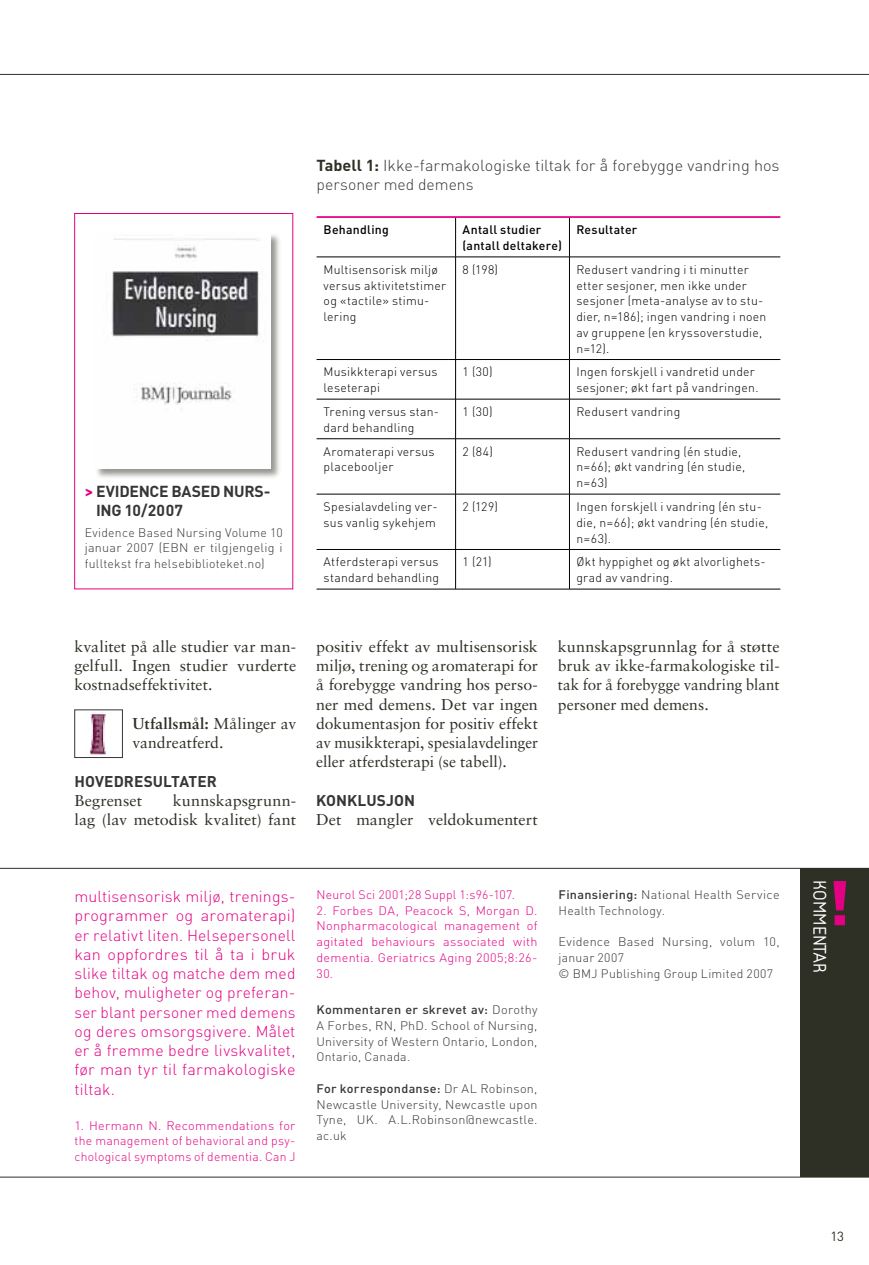
<style>
.page{position:relative;width:869px;height:1265px;background:#fff}
.page>*{position:absolute;margin:0;border:0;box-sizing:border-box;transform-origin:0 0}
.t1{font:19.25px "Friends";color:#fff}
.t2{font:15.75px/19.2px "Sabon";color:#2e3026;text-align:justify}
.t3{font:300 15.75px/19.2px "DIN";letter-spacing:.01em;color:#e40083;text-align:justify}
.t4{font:300 15.75px/19.2px "DIN";color:#373538}
.t5{font:700 15.75px/19.2px "DIN";letter-spacing:-.015em;color:#373538}
.t6{font:700 15.4px "DIN";color:#373538}
.t7{font:13.12px "DIN";color:#2e3026}
.t8{font:300 12.25px/15.8px "DIN";letter-spacing:.02em;color:#000}
.t9{font:300 12.25px/15.8px "DIN";letter-spacing:.02em;color:#373538;text-align:justify}
.t10{font:300 12.25px/15.8px "DIN";letter-spacing:.02em;color:#e40083;text-align:justify}
.t11{font:500 12.25px/15.8px "DIN";letter-spacing:.025em;color:#000}
.s1{color:#e40083}
.s2{font-weight:700;color:#2e3026}
.s3{font-weight:700}
.s4{font-weight:500}
</style>
<div class="page">
<div style="left:800px;top:868px;width:68px;height:309px;background:#2e3026"></div>
<hr style="left:0;top:868px;width:868px;height:1px;background:#2e3026">
<hr style="left:0;top:1177px;width:868px;height:1px;background:#2e3026">
<svg style="left:833px;top:881px;width:12px;height:44px"></svg>
<hr style="left:0;top:74px;width:868px;height:1px;background:#2e3026">
<div style="left:74px;top:213px;width:219px;height:376px;border:1px solid #e40083"></div>
<div style="left:94px;top:232px;width:188px;height:248px;background:#2e3026;opacity:.5"></div>
<img style="left:95px;top:233px;width:175px;height:236px">
<hr style="left:455px;top:257px;width:1px;height:102px;background:#000">
<hr style="left:569px;top:257px;width:1px;height:102px;background:#000">
<hr style="left:316px;top:359px;width:253px;height:1px;background:#000">
<hr style="left:455px;top:360px;width:1px;height:39px;background:#000">
<hr style="left:569px;top:359px;width:211px;height:1px;background:#000">
<hr style="left:569px;top:360px;width:1px;height:39px;background:#000">
<hr style="left:316px;top:399px;width:253px;height:1px;background:#000">
<hr style="left:455px;top:399px;width:1px;height:40px;background:#000">
<hr style="left:569px;top:399px;width:211px;height:1px;background:#000">
<hr style="left:569px;top:399px;width:1px;height:40px;background:#000">
<hr style="left:316px;top:438px;width:253px;height:1px;background:#000">
<hr style="left:455px;top:439px;width:1px;height:55px;background:#000">
<hr style="left:569px;top:438px;width:211px;height:1px;background:#000">
<hr style="left:569px;top:439px;width:1px;height:55px;background:#000">
<hr style="left:316px;top:494px;width:253px;height:1px;background:#000">
<hr style="left:455px;top:494px;width:1px;height:55px;background:#000">
<hr style="left:569px;top:494px;width:211px;height:1px;background:#000">
<hr style="left:569px;top:494px;width:1px;height:55px;background:#000">
<hr style="left:316px;top:549px;width:253px;height:1px;background:#000">
<hr style="left:455px;top:550px;width:1px;height:39px;background:#000">
<hr style="left:569px;top:549px;width:211px;height:1px;background:#000">
<hr style="left:569px;top:550px;width:1px;height:39px;background:#000">
<hr style="left:316px;top:216px;width:464px;height:2px;background:#e40083">
<hr style="left:455px;top:218px;width:1px;height:39px;background:#000">
<hr style="left:569px;top:218px;width:1px;height:39px;background:#000">
<hr style="left:316px;top:257px;width:464px;height:1px;background:#000">
<hr style="left:316px;top:589px;width:464px;height:1px;background:#000">
<img style="left:90px;top:712px;width:16px;height:43px">
<div style="left:74px;top:710px;width:49px;height:48px;border:1px solid #373538"></div>
<p class="t5" style="left:96px;top:481px;width:176px;text-indent:-11px"><span class="s1">&gt;</span> EVIDENCE BASED NURS-<br>ING 10/2007</p>
<p class="t9" style="left:85px;top:524px;width:199px">Evidence Based Nursing Volume 10 januar 2007 (EBN er tilgjengelig i fulltekst fra helsebiblioteket.no)</p>
<p class="t4" style="left:316px;top:155px;width:464px"><span class="s2">TABELL 1:</span> Ikke-farmakologiske tiltak for å forebygge vandring hos personer med demens</p>
<p class="t11" style="left:323px;top:221px;width:67px">Behandling</p>
<p class="t11" style="left:462px;top:221px;width:101px">Antall studier (antall deltakere)</p>
<p class="t11" style="left:576px;top:221px;width:62px">Resultater</p>
<p class="t8" style="left:323px;top:261px;width:124px">Multisensorisk miljø versus aktivitetstimer og «tactile» stimu&shy;lering</p>
<p class="t8" style="left:462px;top:261px;width:37px">8 (198)</p>
<p class="t8" style="left:576px;top:261px;width:191px">Redusert vandring i ti minutter etter sesjoner, men ikke under sesjoner (meta-analyse av to stu&shy;dier, n=186); ingen vandring i noen av gruppene (en kryssoverstudie, n=12).</p>
<p class="t8" style="left:323px;top:364px;width:115px">Musikkterapi versus leseterapi</p>
<p class="t8" style="left:462px;top:364px;width:31px">1 (30)</p>
<p class="t8" style="left:576px;top:364px;width:183px">Ingen forskjell i vandretid under sesjoner; økt fart på vandringen.</p>
<p class="t8" style="left:323px;top:404px;width:117px">Trening versus stan&shy;dard behandling</p>
<p class="t8" style="left:462px;top:404px;width:31px">1 (30)</p>
<p class="t8" style="left:576px;top:404px;width:105px">Redusert vandring</p>
<p class="t8" style="left:323px;top:443px;width:113px">Aromaterapi versus placebooljer</p>
<p class="t8" style="left:462px;top:443px;width:32px">2 (84)</p>
<p class="t8" style="left:576px;top:443px;width:170px">Redusert vandring (én studie, n=66); økt vandring (én studie, n=63)</p>
<p class="t8" style="left:323px;top:499px;width:116px">Spesialavdeling ver&shy;sus vanlig sykehjem</p>
<p class="t8" style="left:462px;top:499px;width:37px">2 (129)</p>
<p class="t8" style="left:576px;top:499px;width:193px">Ingen forskjell i vandring (én stu&shy;die, n=66); økt vandring (én studie, n=63).</p>
<p class="t8" style="left:323px;top:554px;width:117px">Atferdsterapi versus standard behandling</p>
<p class="t8" style="left:462px;top:554px;width:30px">1 (21)</p>
<p class="t8" style="left:576px;top:554px;width:191px">Økt hyppighet og økt alvorlighets&shy;grad av vandring.</p>
<p class="t2" style="left:74px;top:637px;width:223px">kvalitet på alle studier var man&shy;gelfull. Ingen studier vurderte kostnadseffektivitet.</p>
<p class="t2" style="left:132px;top:714px;width:165px"><span class="s3">Utfallsmål:</span> Målinger av vandreatferd.</p>
<p class="t6" style="left:74px;top:771px;width:31px">HOVEDRESULTATER</p>
<p class="t2" style="left:74px;top:791px;width:69px">Begrenset</p>
<p class="t2" style="left:74px;top:791px;width:223px;text-align:right">kunnskapsgrunn-<br>lag (lav metodisk kvalitet) fant</p>
<p class="t2" style="left:316px;top:637px;width:223px">positiv effekt av multisensorisk miljø, trening og aromaterapi for å forebygge vandring hos perso&shy;ner med demens. Det var ingen dokumentasjon for positiv effekt av musikkterapi, spesialavdelinger eller atferdsterapi (se tabell).</p>
<p class="t6" style="left:316px;top:790px;width:31px">KONKLUS</p>
<p class="t6" style="left:386px;top:790px;width:28px">JON</p>
<p class="t2" style="left:316px;top:810px;width:223px">Det mangler veldokumentert</p>
<p class="t2" style="left:557px;top:637px;width:223px">kunnskapsgrunnlag for å støtte bruk av ikke-farmakologiske til&shy;tak for å forebygge vandring blant personer med demens.</p>
<p class="t3" style="left:74px;top:887px;width:222px">multisensorisk miljø, trenings&shy;programmer og aromaterapi) er relativt liten. Helsepersonell kan oppfordres til å ta i bruk slike tiltak og matche dem med behov, muligheter og preferan&shy;ser blant personer med demens og deres omsorgsgivere. Målet er å fremme bedre livskvalitet, før man tyr til farmakologiske tiltak.</p>
<p class="t10" style="left:74px;top:1117px;width:222px">1. Hermann N. Recommendations for the management of behavioral and psy&shy;chological symptoms of dementia. Can J</p>
<p class="t10" style="left:316px;top:886px;width:200px">Neurol Sci 2001;28 Suppl 1:s96-107.</p>
<p class="t10" style="left:316px;top:902px;width:222px">2. Forbes DA, Peacock S, Morgan D.<br>Nonpharmacological management of agitated behaviours associated with dementia. Geriatrics Aging 2005;8:26- 30.</p>
<p class="t9" style="left:316px;top:1002px;width:222px"><span class="s4">Kommentaren er skrevet av:</span> Dorothy A Forbes, RN, PhD. School of Nursing, University of Western Ontario, London, Ontario, Canada.</p>
<p class="t9" style="left:316px;top:1081px;width:222px"><span class="s4">For korrespondanse:</span> Dr AL Robinson, Newcastle University, Newcastle upon Tyne, UK. A.L.Robinson@newcastle. ac.uk</p>
<p class="t9" style="left:558px;top:887px;width:222px"><span class="s4">Finansiering:</span> National Health Service<br>Health Technology.</p>
<p class="t9" style="left:558px;top:934px;width:222px;text-align:left">Evidence Based Nursing, volum 10, januar 2007<br>© BMJ Publishing Group Limited 2007</p>
<h1 class="t1" style="left:829px;top:881px;width:94px;rotate:90deg">KOMMENTAR</h1>
<p class="t7" style="left:830px;top:1228px;width:14px">13</p>
</div>
